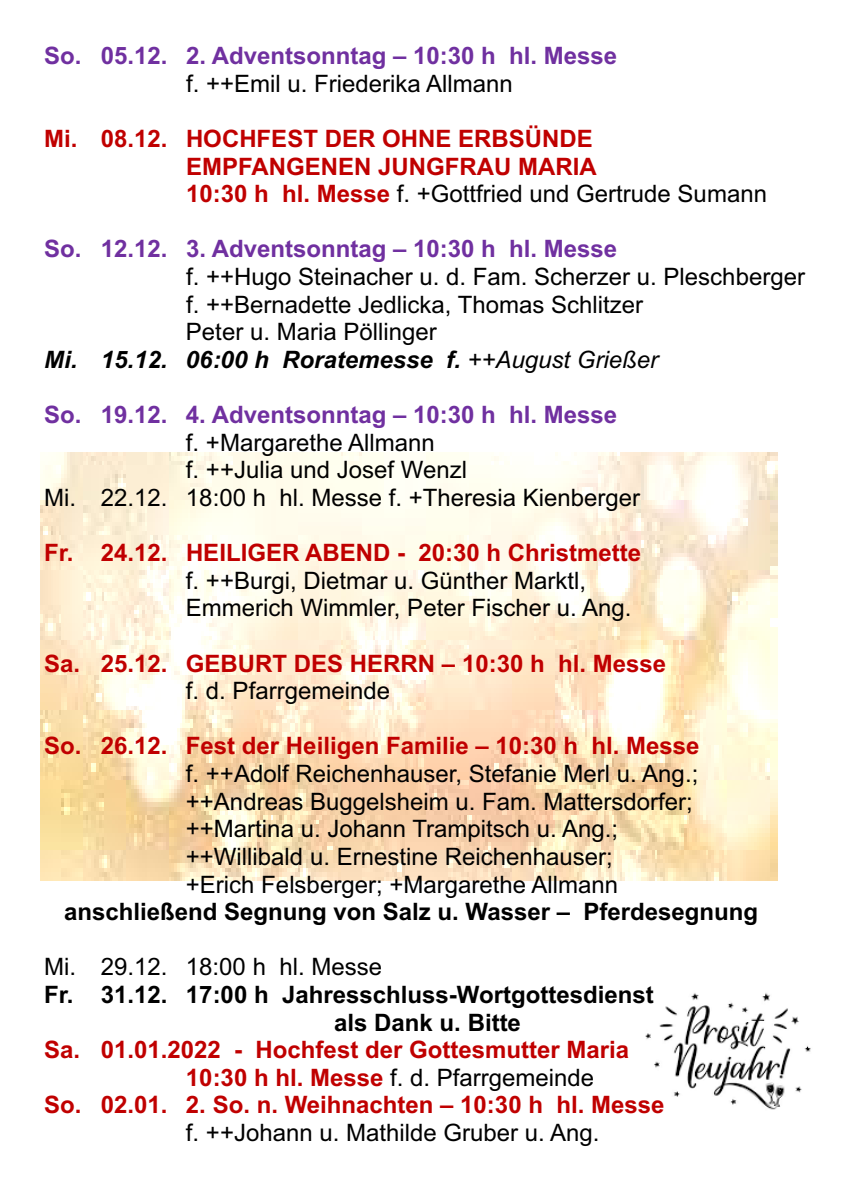
<style>
.page{position:relative;width:842px;height:1191px;background:#fff}
.page>*{position:absolute;margin:0;border:0;box-sizing:border-box;transform-origin:0 0}
.t1{font:24px/27.6px "Arial";color:#000}
.t2{font:700 24px/27.6px "Arial";color:#c00000}
.t3{font:700 24px "Arial";color:#7030a0}
.t4{font:700 24px/27.6px "Arial";color:#000}
.t5{font:italic 700 24px "Arial";color:#000}
.s1{font-weight:400;color:#000}
.s2{font-weight:400}
.s3{font-weight:700;color:#c00000}
</style>
<div class="page">
<img style="left:645px;top:993px;width:166px;height:117px">
<img style="left:40px;top:453px;width:738px;height:428px">
<p class="t3" style="left:44px;top:39px;width:575px">So. 05.12. 2. Adventsonntag – 10:30 h hl. Messe</p>
<p class="t1" style="left:186px;top:69px;width:328px">f. ++Emil u. Friederika Allmann</p>
<p class="t2" style="left:186px;top:125px;width:582px;text-indent:-142px">Mi. 08.12. HOCHFEST DER OHNE ERBSÜNDE<br>EMPFANGENEN JUNGFRAU MARIA<br>10:30 h hl. Messe <span class="s1">f. +Gottfried und Gertrude Sumann</span></p>
<p class="t3" style="left:44px;top:232px;width:575px">So. 12.12. 3. Adventsonntag – 10:30 h hl. Messe</p>
<p class="t1" style="left:186px;top:263px;width:620px">f. ++Hugo Steinacher u. d. Fam. Scherzer u. Pleschberger</p>
<p class="t1" style="left:186px;top:290px;width:459px">f. ++Bernadette Jedlicka, Thomas Schlitzer</p>
<p class="t1" style="left:186px;top:318px;width:252px">Peter u. Maria Pöllinger</p>
<p class="t5" style="left:44px;top:343px;width:616px">Mi. 15.12. 06:00 h Roratemesse f. <span class="s2">++August Grießer</span></p>
<p class="t3" style="left:44px;top:398px;width:575px">So. 19.12. 4. Adventsonntag – 10:30 h hl. Messe</p>
<p class="t1" style="left:186px;top:428px;width:250px">f. +Margarethe Allmann</p>
<p class="t1" style="left:186px;top:456px;width:283px">f. ++Julia und Josef Wenzl</p>
<p class="t1" style="left:44px;top:483px;width:598px">Mi. 22.12. 18:00 h hl. Messe f. +Theresia Kienberger</p>
<p class="t2" style="left:44px;top:539px;width:598px">Fr. 24.12. HEILIGER ABEND - 20:30 h Christmette</p>
<p class="t1" style="left:186px;top:566px;width:447px">f. ++Burgi, Dietmar u. Günther Marktl,<br>Emmerich Wimmler, Peter Fischer u. Ang.</p>
<p class="t2" style="left:44px;top:649px;width:623px">Sa. 25.12. GEBURT DES HERRN – 10:30 h hl. Messe</p>
<p class="t1" style="left:186px;top:677px;width:206px">f. d. Pfarrgemeinde</p>
<p class="t2" style="left:44px;top:732px;width:657px">So. 26.12. Fest der Heiligen Familie – 10:30 h hl. Messe</p>
<p class="t1" style="left:186px;top:759px;width:514px">f. ++Adolf Reichenhauser, Stefanie Merl u. Ang.; ++Andreas Buggelsheim u. Fam. Mattersdorfer; ++Martina u. Johann Trampitsch u. Ang.; ++Willibald u. Ernestine Reichenhauser;<br>+Erich Felsberger; +Margarethe Allmann</p>
<p class="t4" style="left:64px;top:898px;width:695px">anschließend Segnung von Salz u. Wasser – Pferdesegnung</p>
<p class="t1" style="left:44px;top:953px;width:339px">Mi. 29.12. 18:00 h hl. Messe</p>
<p class="t4" style="left:334px;top:981px;width:321px;text-indent:-290px">Fr. 31.12. 17:00 h Jahresschluss-Wortgottesdienst als Dank u. Bitte</p>
<p class="t2" style="left:44px;top:1036px;width:586px">Sa. 01.01.2022 - Hochfest der Gottesmutter Maria</p>
<p class="t1" style="left:186px;top:1063px;width:410px"><span class="s3">10:30 h hl. Messe</span> f. d. Pfarrgemeinde</p>
<p class="t2" style="left:44px;top:1091px;width:622px">So. 02.01. 2. So. n. Weihnachten – 10:30 h hl. Messe</p>
<p class="t1" style="left:186px;top:1118px;width:415px">f. ++Johann u. Mathilde Gruber u. Ang.</p>
</div>
